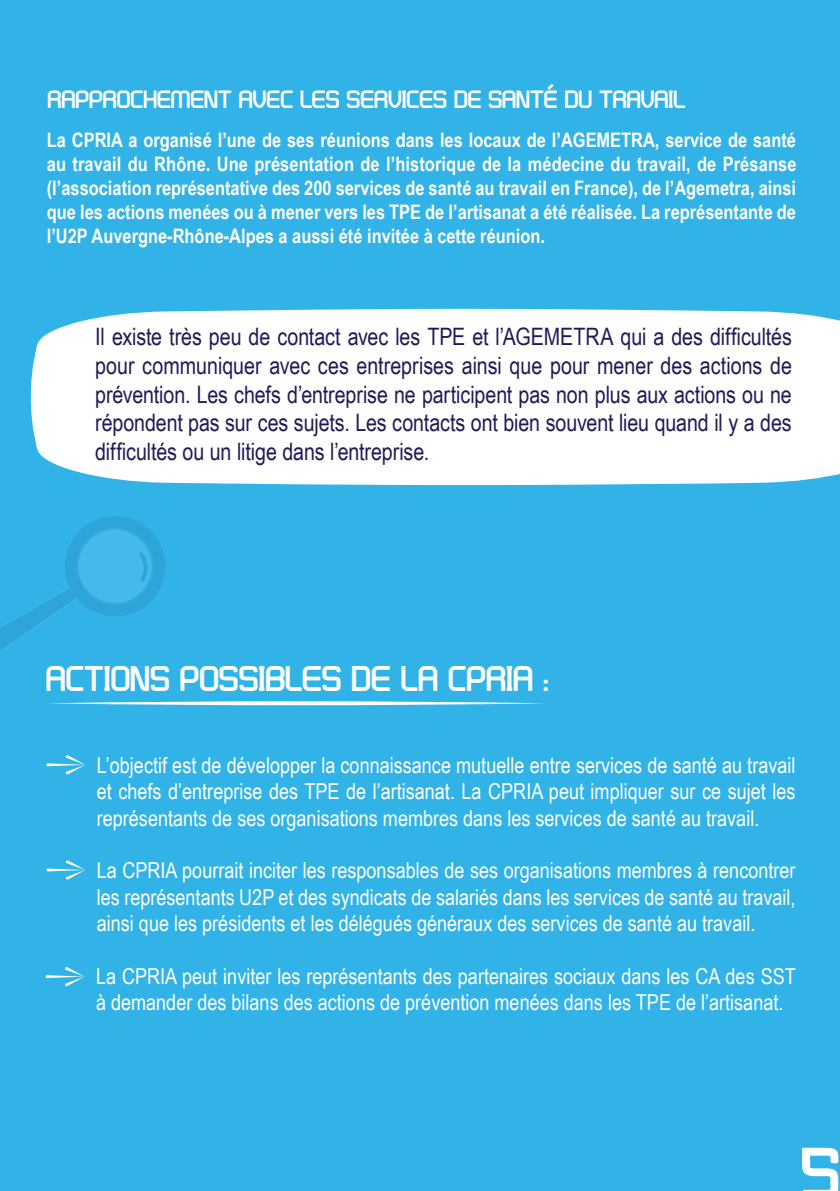
<style>
.page{position:relative;width:840px;height:1191px;background:#fff}
.page>*{position:absolute;margin:0;border:0;box-sizing:border-box;transform-origin:0 0}
.t1{font:700 80px "Distilla";color:#fff}
.t2{font:700 40px "Distilla";color:#fff}
.t3{font:700 28px "Distilla";color:#fff}
.t4{font:24px/28.8px "Arial Narrow";letter-spacing:-.005em;color:#211a59;text-align:justify}
.t5{font:22px/26.4px "Arial Narrow";color:#fff;text-align:justify}
.t6{font:700 20px/24px "Arial Narrow";color:#fff;text-align:justify}
</style>
<div class="page">
<div style="left:0;top:0;width:839px;height:1191px;background:#31b3e8"></div>
<svg style="left:0;top:516px;width:165px;height:136px"></svg>
<div style="left:31px;top:309px;width:808px;height:176px;background:#fff"></div>
<svg style="left:48px;top:701px;width:496px;height:5px"></svg>
<svg style="left:46px;top:755px;width:39px;height:20px"></svg>
<svg style="left:46px;top:860px;width:39px;height:20px"></svg>
<svg style="left:45px;top:967px;width:40px;height:20px"></svg>
<p class="t3" style="left:47px;top:84px;width:639px">RAPPROCHEMENT AVEC LES SERVICES DE SANTÉ DU TRAVAIL</p>
<p class="t6" style="left:47px;top:127px;width:750px">La CPRIA a organisé l’une de ses réunions dans les locaux de l’AGEMETRA, service de santé au travail du Rhône. Une présentation de l’historique de la médecine du travail, de Présanse (l’association représentative des 200 services de santé au travail en France), de l’Agemetra, ainsi que les actions menées ou à mener vers les TPE de l’artisanat a été réalisée. La représentante de l’U2P Auvergne-Rhône-Alpes a aussi été invitée à cette réunion.</p>
<p class="t4" style="left:95px;top:321px;width:698px">Il existe très peu de contact avec les TPE et l’AGEMETRA qui a des difficultés pour communiquer avec ces entreprises ainsi que pour mener des actions de prévention. Les chefs d’entreprise ne participent pas non plus aux actions ou ne répondent pas sur ces sujets. Les contacts ont bien souvent lieu quand il y a des difficultés ou un litige dans l’entreprise.</p>
<h2 class="t2" style="left:46px;top:656px;width:504px">ACTIONS POSSIBLES DE LA CPRIA :</h2>
<p class="t5" style="left:97px;top:751px;width:699px">L’objectif est de développer la connaissance mutuelle entre services de santé au travail et chefs d’entreprise des TPE de l’artisanat. La CPRIA peut impliquer sur ce sujet les représentants de ses organisations membres dans les services de santé au travail.</p>
<p class="t5" style="left:97px;top:856px;width:699px">La CPRIA pourrait inciter les responsables de ses organisations membres à rencontrer les représentants U2P et des syndicats de salariés dans les services de santé au travail, ainsi que les présidents et les délégués généraux des services de santé au travail.</p>
<p class="t5" style="left:96px;top:962px;width:701px">La CPRIA peut inviter les représentants des partenaires sociaux dans les CA des SST à demander des bilans des actions de prévention menées dans les TPE de l’artisanat.</p>
<h1 class="t1" style="left:800px;top:1127px;width:41px">5</h1>
</div>
